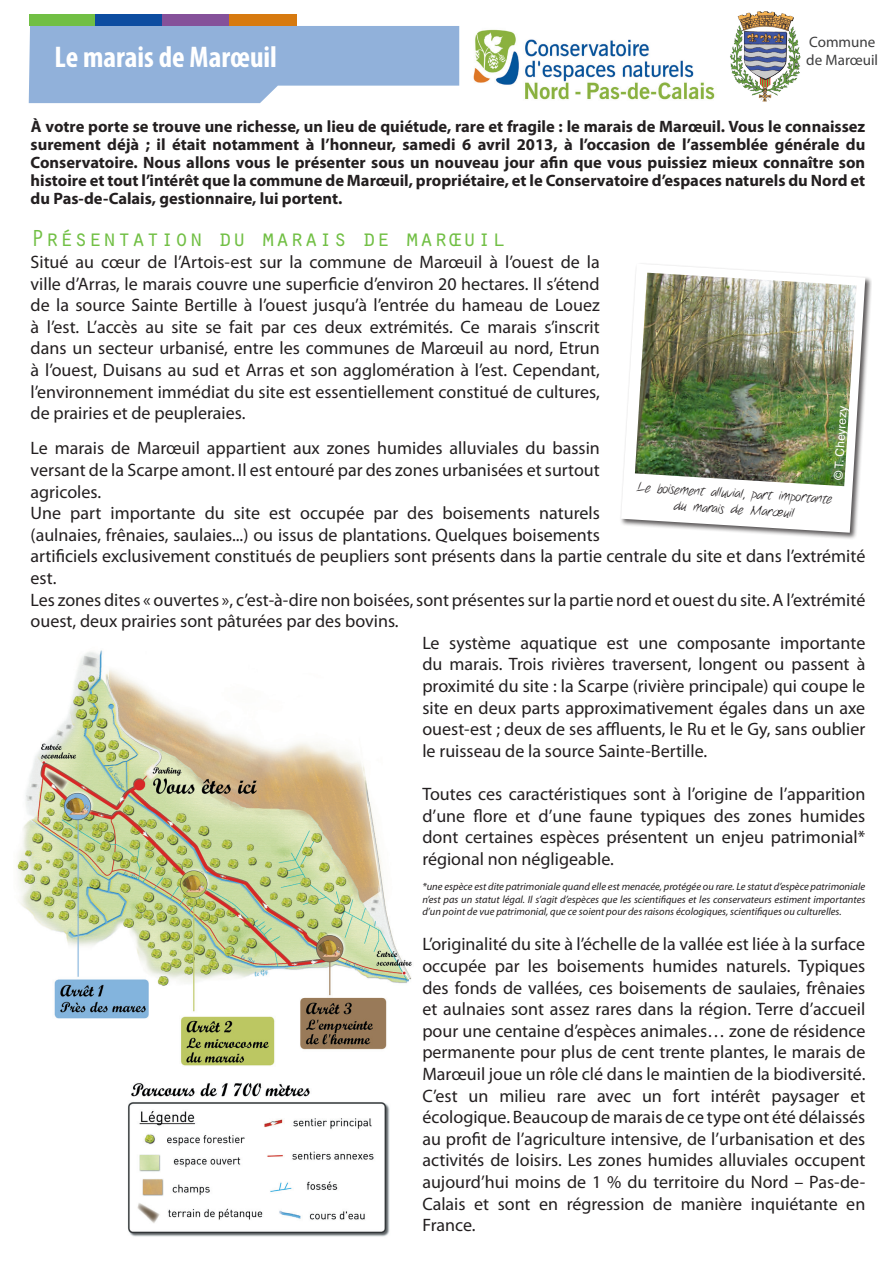
<style>
.page{position:relative;width:893px;height:1263px;background:#fff}
.page>*{position:absolute;margin:0;border:0;box-sizing:border-box;transform-origin:0 0}
.t1{font:700 condensed 30px "Myriad Pro";color:#fff}
.t2{font:24px "Orator Std";color:#71bf44}
.t3{font:18px/21.6px "Myriad Pro";color:#231f20;text-align:justify}
.t4{font:700 16.5px/18px "Myriad Pro";color:#231f20;text-align:justify}
.t5{font:15px "Myriad Pro";color:#3e3e3f}
.t6{font:13.5px/16.2px "Notethis";color:#231f20;text-align:center}
.t7{font:12px "Helvetica";color:#fff}
.t8{font:italic 10.5px/12.6px "Myriad Pro";color:#231f20;text-align:justify}
</style>
<div class="page">
<img style="left:473px;top:29px;width:242px;height:71px">
<svg style="left:29px;top:26px;width:430px;height:77px;background:#9cb8dd"></svg>
<div style="left:30px;top:14px;width:67px;height:12px;background:#71bf44"></div>
<div style="left:95px;top:14px;width:68px;height:12px;background:#0d4da1"></div>
<div style="left:162px;top:14px;width:67px;height:12px;background:#85519a"></div>
<div style="left:229px;top:14px;width:68px;height:12px;background:#d77a0f"></div>
<img style="left:730px;top:11px;width:71px;height:91px">
<div style="left:619px;top:262px;width:253px;height:278px;background:#231f20;opacity:.75"></div>
<svg style="left:621px;top:264px;width:244px;height:269px"></svg>
<img style="left:635px;top:273px;width:221px;height:213px">
<img style="left:17px;top:650px;width:395px;height:587px">
<p class="t1" style="left:54px;top:38px;width:224px">Le marais de Marœuil</p>
<p class="t5" style="left:809px;top:33px;width:68px">Commune</p>
<p class="t5" style="left:806px;top:51px;width:73px">de Marœuil</p>
<p class="t4" style="left:31px;top:117px;width:836px">À votre porte se trouve une richesse, un lieu de quiétude, rare et fragile : le marais de Marœuil. Vous le connaissez surement déjà ; il était notamment à l’honneur, samedi 6 avril 2013, à l’occasion de l’assemblée générale du Conservatoire. Nous allons vous le présenter sous un nouveau jour afin que vous puissiez mieux connaître son histoire et tout l’intérêt que la commune de Marœuil, propriétaire, et le Conservatoire d’espaces naturels du Nord et du Pas-de-Calais, gestionnaire, lui portent.</p>
<p class="t2" style="left:31px;top:221px;width:477px">Présentation du marais de marœuil</p>
<p class="t3" style="left:31px;top:251px;width:571px">Situé au cœur de l’Artois-est sur la commune de Marœuil à l’ouest de la ville d’Arras, le marais couvre une superficie d’environ 20 hectares. Il s’étend de la source Sainte Bertille à l’ouest jusqu’à l’entrée du hameau de Louez à l’est. L’accès au site se fait par ces deux extrémités. Ce marais s’inscrit dans un secteur urbanisé, entre les communes de Marœuil au nord, Etrun à l’ouest, Duisans au sud et Arras et son agglomération à l’est. Cependant, l’environnement immédiat du site est essentiellement constitué de cultures, de prairies et de peupleraies.</p>
<p class="t3" style="left:31px;top:437px;width:571px">Le marais de Marœuil appartient aux zones humides alluviales du bassin versant de la Scarpe amont. Il est entouré par des zones urbanisées et surtout agricoles.</p>
<p class="t3" style="left:31px;top:502px;width:836px;text-align:left">Une part importante du site est occupée par des boisements naturels<br>(aulnaies, frênaies, saulaies...) ou issus de plantations. Quelques boisements<br>artificiels exclusivement constitués de peupliers sont présents dans la partie centrale du site et dans l’extrémité est.</p>
<p class="t3" style="left:31px;top:588px;width:836px">Les zones dites « ouvertes », c’est-à-dire non boisées, sont présentes sur la partie nord et ouest du site. A l’extrémité ouest, deux prairies sont pâturées par des bovins.</p>
<p class="t3" style="left:422px;top:632px;width:444px">Le système aquatique est une composante importante du marais. Trois rivières traversent, longent ou passent à proximité du site : la Scarpe (rivière principale) qui coupe le site en deux parts approximativement égales dans un axe ouest-est ; deux de ses affluents, le Ru et le Gy, sans oublier le ruisseau de la source Sainte-Bertille.</p>
<p class="t3" style="left:422px;top:783px;width:444px">Toutes ces caractéristiques sont à l’origine de l’apparition d’une flore et d’une faune typiques des zones humides dont certaines espèces présentent un enjeu patrimonial* régional non négligeable.</p>
<p class="t8" style="left:422px;top:880px;width:444px">*une espèce est dite patrimoniale quand elle est menacée, protégée ou rare. Le statut d’espèce patrimoniale n’est pas un statut légal. Il s’agit d’espèces que les scientifiques et les conservateurs estiment importantes d’un point de vue patrimonial, que ce soient pour des raisons écologiques, scientifiques ou culturelles.</p>
<p class="t3" style="left:422px;top:933px;width:444px">L’originalité du site à l’échelle de la vallée est liée à la surface occupée par les boisements humides naturels. Typiques des fonds de vallées, ces boisements de saulaies, frênaies et aulnaies sont assez rares dans la région. Terre d’accueil pour une centaine d’espèces animales… zone de résidence permanente pour plus de cent trente plantes, le marais de Marœuil joue un rôle clé dans le maintien de la biodiversité.</p>
<p class="t3" style="left:422px;top:1084px;width:444px">C’est un milieu rare avec un fort intérêt paysager et écologique. Beaucoup de marais de ce type ont été délaissés au profit de l’agriculture intensive, de l’urbanisation et des activités de loisirs. Les zones humides alluviales occupent aujourd’hui moins de 1 % du territoire du Nord – Pas-de-Calais et sont en régression de manière inquiétante en France.</p>
<p class="t7" style="left:831px;top:479px;width:75px;rotate:-86deg">© T. Cheyrezy</p>
<p class="t6" style="left:638px;top:480px;width:197px;rotate:3deg">Le boisement alluvial, part importante du marais de Marœuil</p>
</div>
